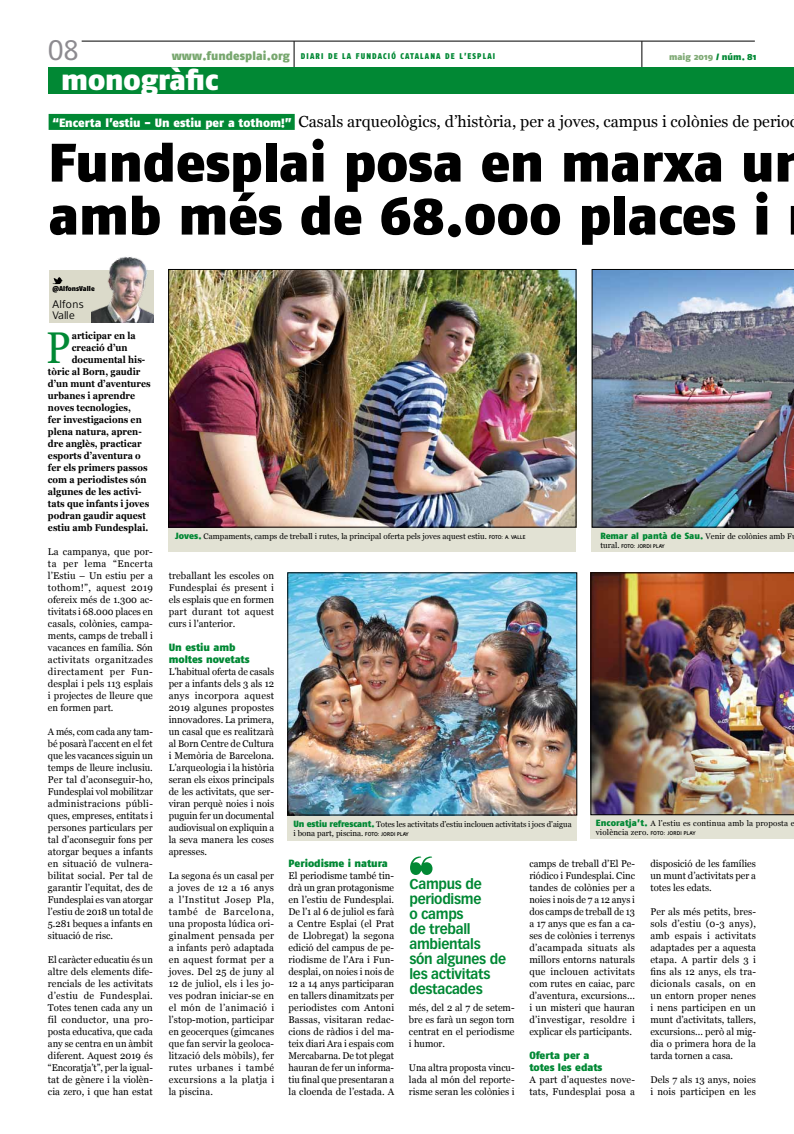
<style>
.page{position:relative;width:794px;height:1134px;background:#fff}
.page>*{position:absolute;margin:0;border:0;box-sizing:border-box;transform-origin:0 0}
.t1{font:900 54px/53px "Fago No";color:#000}
.t2{font:44.4px "Georgia";color:#018834;scale:.9 1}
.t3{font:900 29px "Fago No";color:#fff}
.t4{font:27.5px "Vectora LH";color:#8d8b90}
.t5{font:16px "Georgia";color:#000}
.t6{font:700 14px/15px "Vectora LH";letter-spacing:-.02em;color:#018834}
.t7{font:11px/11px "Fran Klein";letter-spacing:.02em;color:#000}
.t8{font:900 10.5px/12px "Fago No";color:#018834}
.t9{font:9.8px/12px "Georgia";color:#000;text-align:justify}
.t10{font:9.8px/12px "Georgia";color:#000;text-align:justify;scale:.96 1}
.t11{font:700 9.8px "Georgia";color:#000;scale:.9 1}
.t12{font:9.8px/12px "Georgia";letter-spacing:.02em;color:#000}
.t13{font:900 9px "Fago No";letter-spacing:.005em;color:#81ab77}
.t14{font:900 8.3px "Fago No";letter-spacing:.155em;color:#018834;scale:.88 1}
.t15{font:8px/9.2px "Georgia";color:#000}
.t16{font:8px/9.2px "Georgia";letter-spacing:.02em;color:#000}
.t17{font:900 7px "Fago No";letter-spacing:.01em;color:#000;scale:.95 1}
.t18{font:700 5.5px "Fran Klein";color:#000}
.s1{font-size:12px;color:#78a76f}
.s2{color:#018834}
.s3{font-family:"Fago No";font-weight:900;font-size:12px;color:#fff}
.s4{font-family:"Fago No";font-weight:900;font-size:12px;color:#018834}
.s5{font-family:"Fago No";font-weight:900;font-size:9px;color:#018834}
.s6{font-family:"Fran Klein";font-weight:700;font-size:5.5px}
.s7{font-family:"Georgia";font-weight:400;font-size:8px}
</style>
<div class="page">
<hr style="left:82px;top:41px;width:673px;height:1px;background:#000">
<svg style="left:641px;top:41px;width:1px;height:26px"></svg>
<svg style="left:294px;top:41px;width:1px;height:26px"></svg>
<div style="left:168px;top:479px;width:408px;height:73px;background:#e2e2d4"></div>
<div style="left:592px;top:479px;width:202px;height:73px;background:#e2e2d4"></div>
<div style="left:49px;top:114px;width:246px;height:16px;background:#018834"></div>
<div style="left:48px;top:67px;width:746px;height:27px;background:#018834"></div>
<div style="left:591px;top:766px;width:203px;height:73px;background:#e2e2d4"></div>
<img style="left:591px;top:573px;width:203px;height:242px">
<div style="left:49px;top:270px;width:105px;height:53px;background:#dbdaca"></div>
<img style="left:92px;top:256px;width:62px;height:67px">
<svg style="left:52px;top:277px;width:11px;height:7px"></svg>
<img style="left:170px;top:271px;width:404px;height:254px">
<div style="left:168px;top:269px;width:408px;height:258px;border:1px solid #000"></div>
<div style="left:288px;top:768px;width:289px;height:73px;background:#e2e2d4"></div>
<img style="left:289px;top:575px;width:286px;height:238px">
<div style="left:287px;top:573px;width:290px;height:242px;border:1px solid #000"></div>
<img style="left:592px;top:269px;width:202px;height:258px">
<svg style="left:410px;top:856px;width:22px;height:19px"></svg>
<h3 class="t4" style="left:48px;top:34px;width:32px">08</h3>
<p class="t14" style="left:172px;top:51px;width:369px"><span class="s1">www.fundesplai.org</span> diari de la fundació catalana de l’esplai</p>
<p class="t13" style="left:669px;top:51px;width:89px">maig 2019 <span class="s2">/ núm. 81</span></p>
<h3 class="t3" style="left:61px;top:62px;width:158px">monogràfic</h3>
<h3 class="t5" style="left:52px;top:110px;width:739px"><span class="s3">“Encerta l’estiu - Un estiu per a tothom!”</span><span class="s4">.</span> Casals arqueològics, d’història, per a joves, campus i colònies de perio</h3>
<h1 class="t1" style="left:49px;top:135px;width:761px">Fundesplai posa en marxa un amb més de 68.000 places i</h1>
<p class="t17" style="left:52px;top:284px;width:46px">@AlfonsValle</p>
<p class="t7" style="left:52px;top:298px;width:33px">Alfons<br>Valle</p>
<h2 class="t2" style="left:46px;top:315px;width:29px">P</h2>
<p class="t11" style="left:72px;top:328px;width:73px">articipar en la</p>
<p class="t11" style="left:72px;top:340px;width:63px">creació d’un</p>
<p class="t11" style="left:72px;top:352px;width:83px">documental his-</p>
<p class="t11" style="left:48px;top:364px;width:104px">tòric al Born, gaudir</p>
<p class="t11" style="left:48px;top:376px;width:116px">d’un munt d’aventures</p>
<p class="t11" style="left:48px;top:388px;width:99px">urbanes i aprendre</p>
<p class="t11" style="left:48px;top:400px;width:94px">noves tecnologies,</p>
<p class="t11" style="left:48px;top:412px;width:106px">fer investigacions en</p>
<p class="t11" style="left:48px;top:424px;width:106px">plena natura, apren-</p>
<p class="t11" style="left:48px;top:436px;width:106px">dre anglès, practicar</p>
<p class="t11" style="left:48px;top:448px;width:105px">esports d’aventura o</p>
<p class="t11" style="left:48px;top:460px;width:112px">fer els primers passos</p>
<p class="t11" style="left:48px;top:472px;width:111px">com a periodistes són</p>
<p class="t11" style="left:48px;top:484px;width:105px">algunes de les activi-</p>
<p class="t11" style="left:48px;top:496px;width:114px">tats que infants i joves</p>
<p class="t11" style="left:48px;top:508px;width:110px">podran gaudir aquest</p>
<p class="t11" style="left:48px;top:520px;width:113px">estiu amb Fundesplai.</p>
<p class="t9" style="left:48px;top:545px;width:106px">La campanya, que por&shy;ta per lema “Encerta l’Estiu – Un estiu per a tothom!”, aquest 2019 ofereix més de 1.300 ac&shy;tivitats i 68.000 places en casals, colònies, campa&shy;ments, camps de treball i vacances en família. Són activitats organitzades directament per Fun&shy;desplai i pels 113 esplais i projectes de lleure que en formen part.</p>
<p class="t10" style="left:48px;top:725px;width:111px">A més, com cada any tam&shy;bé posarà l’accent en el fet que les vacances siguin un temps de lleure inclusiu.<br>Per tal d’aconseguir-ho, Fundesplai vol mobilitzar administracions públi&shy;ques, empreses, entitats i persones particulars per tal d’aconseguir fons per atorgar beques a infants en situació de vulnera&shy;bilitat social. Per tal de garantir l’equitat, des de Fundesplai es van atorgar l’estiu de 2018 un total de 5.281 beques a infants en situació de risc.</p>
<p class="t10" style="left:48px;top:953px;width:111px">El caràcter educatiu és un altre dels elements dife&shy;rencials de les activitats d’estiu de Fundesplai.<br>Totes tenen cada any un fil conductor, una pro&shy;posta educativa, que cada any se centra en un àmbit diferent. Aquest 2019 és “Encoratja’t”, per la igual&shy;tat de gènere i la violèn&shy;cia zero, i que han estat</p>
<p class="t15" style="left:175px;top:531px;width:352px"><span class="s5">Joves.</span> Campaments, camps de treball i rutes, la principal oferta pels joves aquest estiu. <span class="s6">FOTO: A. VALLE</span></p>
<p class="t15" style="left:600px;top:531px;width:193px"><span class="s5">Remar al pantà de Sau.</span> Venir de colònies amb F</p>
<p class="t18" style="left:600px;top:543px;width:66px"><span class="s7">tural.</span> FOTO: JORDI PLAY</p>
<p class="t9" style="left:169px;top:569px;width:107px">treballant les escoles on Fundesplai és present i els esplais que en formen part durant tot aquest curs i l'anterior.</p>
<p class="t8" style="left:169px;top:641px;width:82px">Un estiu amb moltes novetats</p>
<p class="t10" style="left:169px;top:665px;width:111px">L’habitual oferta de casals per a infants dels 3 als 12 anys incorpora aquest 2019 algunes propostes innovadores. La primera, un casal que es realitzarà al Born Centre de Cultura i Memòria de Barcelona.<br>L’arqueologia i la història seran els eixos principals de les activitats, que ser&shy;viran perquè noies i nois puguin fer un documental audiovisual on expliquin a la seva manera les coses apresses.</p>
<p class="t10" style="left:169px;top:869px;width:111px">La segona és un casal per a joves de 12 a 16 anys a l’Institut Josep Pla, també de Barcelona, una proposta lúdica ori&shy;ginalment pensada per a infants però adaptada en aquest format per a joves. Del 25 de juny al 12 de juliol, els i les jo&shy;ves podran iniciar-se en el món de l’animació i l’stop-motion, participar en geocerques (gimcanes que fan servir la geoloca&shy;lització dels mòbils), fer rutes urbanes i també excursions a la platja i la piscina.</p>
<p class="t15" style="left:293px;top:819px;width:280px"><span class="s5">Un estiu refrescant.</span> Totes les activitats d’estiu inclouen activitats i jocs d’aigua i bona part, piscina. <span class="s6">FOTO: JORDI PLAY</span></p>
<p class="t16" style="left:596px;top:818px;width:200px"><span class="s5">Encoratja’t.</span> A l’estiu es continua amb la proposta e violència zero. <span class="s6">FOTO: JORDI PLAY</span></p>
<p class="t8" style="left:288px;top:857px;width:101px">Periodisme i natura</p>
<p class="t9" style="left:288px;top:869px;width:107px">El periodisme també tin&shy;drà un gran protagonisme en l’estiu de Fundesplai.<br>De l’1 al 6 de juliol es farà a Centre Esplai (el Prat de Llobregat) la segona edició del campus de pe&shy;riodisme de l’Ara i Fun&shy;desplai, on noies i nois de 12 a 14 anys participaran en tallers dinamitzats per periodistes com Antoni Bassas, visitaran redac&shy;cions de ràdios i del ma&shy;teix diari Ara i espais com Mercabarna. De tot plegat hauran de fer un informa&shy;tiu final que presentaran a la cloenda de l’estada. A</p>
<h3 class="t6" style="left:409px;top:876px;width:98px">Campus de periodisme<br>o camps<br>de treball ambientals són algunes de les activitats destacades</h3>
<p class="t9" style="left:409px;top:1001px;width:107px">més, del 2 al 7 de setem&shy;bre es farà un segon torn centrat en el periodisme i humor.</p>
<p class="t9" style="left:409px;top:1061px;width:107px">Una altra proposta vincu&shy;lada al món del reporte&shy;risme seran les colònies i</p>
<p class="t9" style="left:529px;top:857px;width:107px">camps de treball d’El Pe&shy;riódico i Fundesplai. Cinc tandes de colònies per a noies i nois de 7 a 12 anys i dos camps de treball de 13 a 17 anys que es fan a ca&shy;ses de colònies i terrenys d’acampada situats als millors entorns naturals que inclouen activitats com rutes en caiac, parc d’aventura, excursions... i un misteri que hauran d’investigar, resoldre i explicar els participants.</p>
<p class="t8" style="left:529px;top:1049px;width:75px">Oferta per a totes les edats</p>
<p class="t12" style="left:529px;top:1073px;width:107px">A part d’aquestes nove&shy;tats, Fundesplai posa a</p>
<p class="t9" style="left:650px;top:857px;width:107px">disposició de les famílies un munt d’activitats per a totes les edats.</p>
<p class="t9" style="left:650px;top:905px;width:107px">Per als més petits, bres&shy;sols d’estiu (0-3 anys), amb espais i activitats adaptades per a aquesta etapa. A partir dels 3 i fins als 12 anys, els tra&shy;dicionals casals, on en un entorn proper nenes i nens participen en un munt d’activitats, tallers, excursions... però al mig&shy;dia o primera hora de la tarda tornen a casa.</p>
<p class="t12" style="left:650px;top:1073px;width:107px">Dels 7 als 13 anys, noies i nois participen en les</p>
</div>
